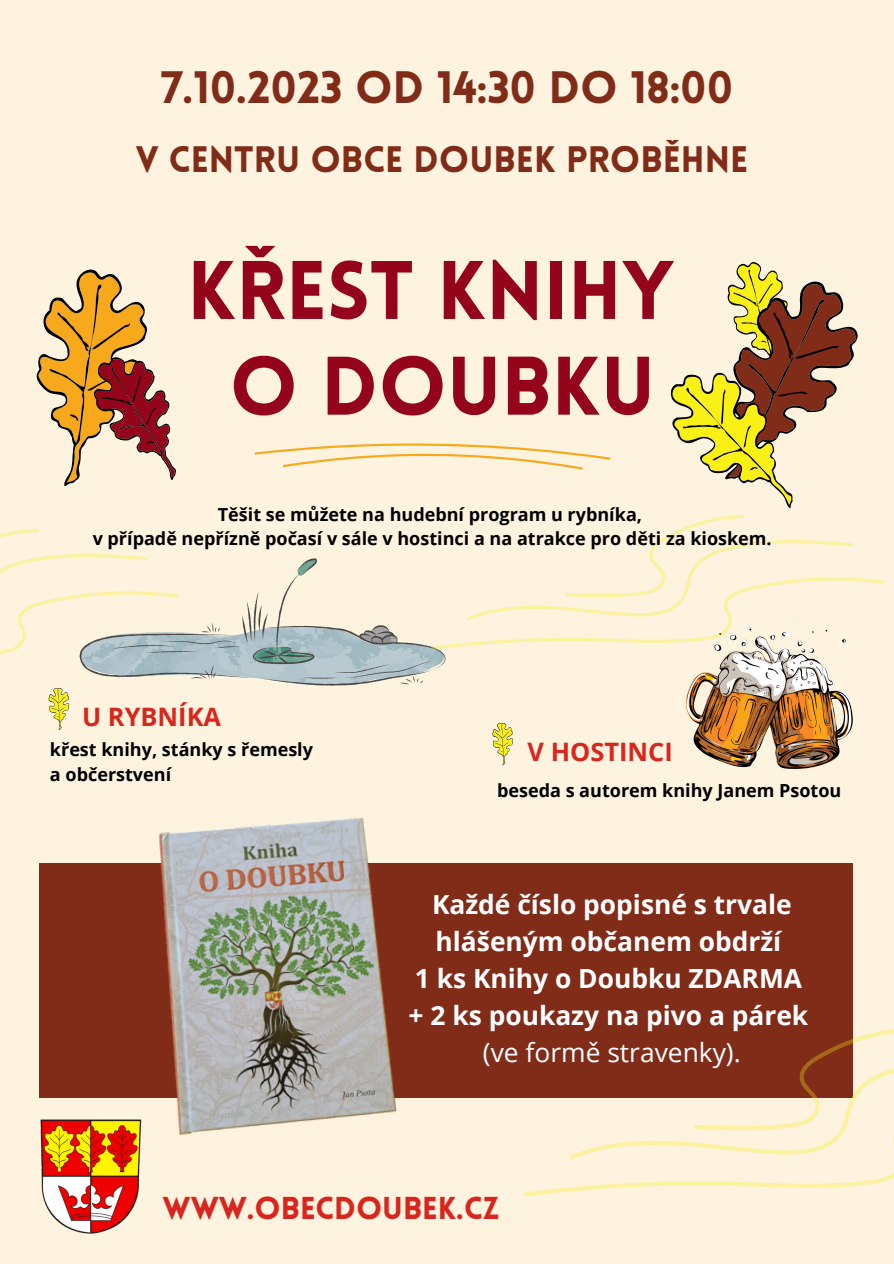
<style>
.page{position:relative;width:894px;height:1264px;background:#fff}
.page>*{position:absolute;margin:0;border:0;box-sizing:border-box;transform-origin:0 0}
.t1{font:900 81px "Lovelo";color:#94051c}
.t2{font:900 44.4px "Lovelo";color:#812c19}
.t3{font:900 36px "Lovelo";color:#812c19}
.t4{font:900 30.9px "Lovelo";color:#d8261e}
.t5{font:700 26.4px/36.8px "Open Sans";color:#fff}
.t6{font:26.4px "Open Sans";color:#fff}
.t7{font:700 25.35px "Open Sans";color:#d8261e}
.t8{font:700 18px "Open Sans";color:#000}
</style>
<div class="page">
<div style="left:0;top:0;width:893px;height:1263px;background:#fdf3df"></div>
<svg style="left:36px;top:269px;width:130px;height:130px"></svg>
<svg style="left:675px;top:262px;width:183px;height:123px"></svg>
<svg style="left:188px;top:558px;width:241px;height:128px"></svg>
<img style="left:40px;top:1119px;width:100px;height:115px">
<svg style="left:254px;top:443px;width:175px;height:24px"></svg>
<div style="left:39px;top:863px;width:813px;height:235px;background:#812c19"></div>
<img style="left:136px;top:817px;width:261px;height:357px">
<svg style="left:429px;top:385px;width:456px;height:384px"></svg>
<svg style="left:0;top:399px;width:188px;height:446px"></svg>
<svg style="left:524px;top:863px;width:369px;height:334px"></svg>
<p class="t2" style="left:161px;top:70px;width:573px">7.10.2023 OD 14:30 DO 18:00</p>
<p class="t3" style="left:136px;top:145px;width:614px">V CENTRU OBCE DOUBEK PROBĚHNE</p>
<p class="t1" style="left:187px;top:258px;width:488px">KŘEST KNIHY</p>
<p class="t1" style="left:229px;top:354px;width:427px">O DOUBKU</p>
<p class="t8" style="left:218px;top:501px;width:425px">Těšit se můžete na hudební program u rybníka,</p>
<p class="t8" style="left:93px;top:526px;width:680px">v případě nepřízně počasí v sále v hostinci a na atrakce pro děti za kioskem.</p>
<p class="t7" style="left:82px;top:698px;width:140px">U RYBNÍKA</p>
<p class="t8" style="left:50px;top:737px;width:264px">křest knihy, stánky s řemesly</p>
<p class="t7" style="left:527px;top:733px;width:147px">V HOSTINCI</p>
<p class="t8" style="left:50px;top:762px;width:123px">a občerstvení</p>
<p class="t8" style="left:497px;top:777px;width:346px">beseda s autorem knihy Janem Psotou</p>
<p class="t5" style="left:432px;top:885px;width:361px">Každé číslo popisné s trvale hlášeným občanem obdrží</p>
<p class="t5" style="left:415px;top:959px;width:388px">1 ks Knihy o Doubku ZDARMA</p>
<p class="t5" style="left:408px;top:996px;width:401px">+ 2 ks poukazy na pivo a párek</p>
<p class="t6" style="left:483px;top:1033px;width:259px">(ve formě stravenky).</p>
<p class="t4" style="left:162px;top:1195px;width:338px">WWW.OBECDOUBEK.CZ</p>
</div>
